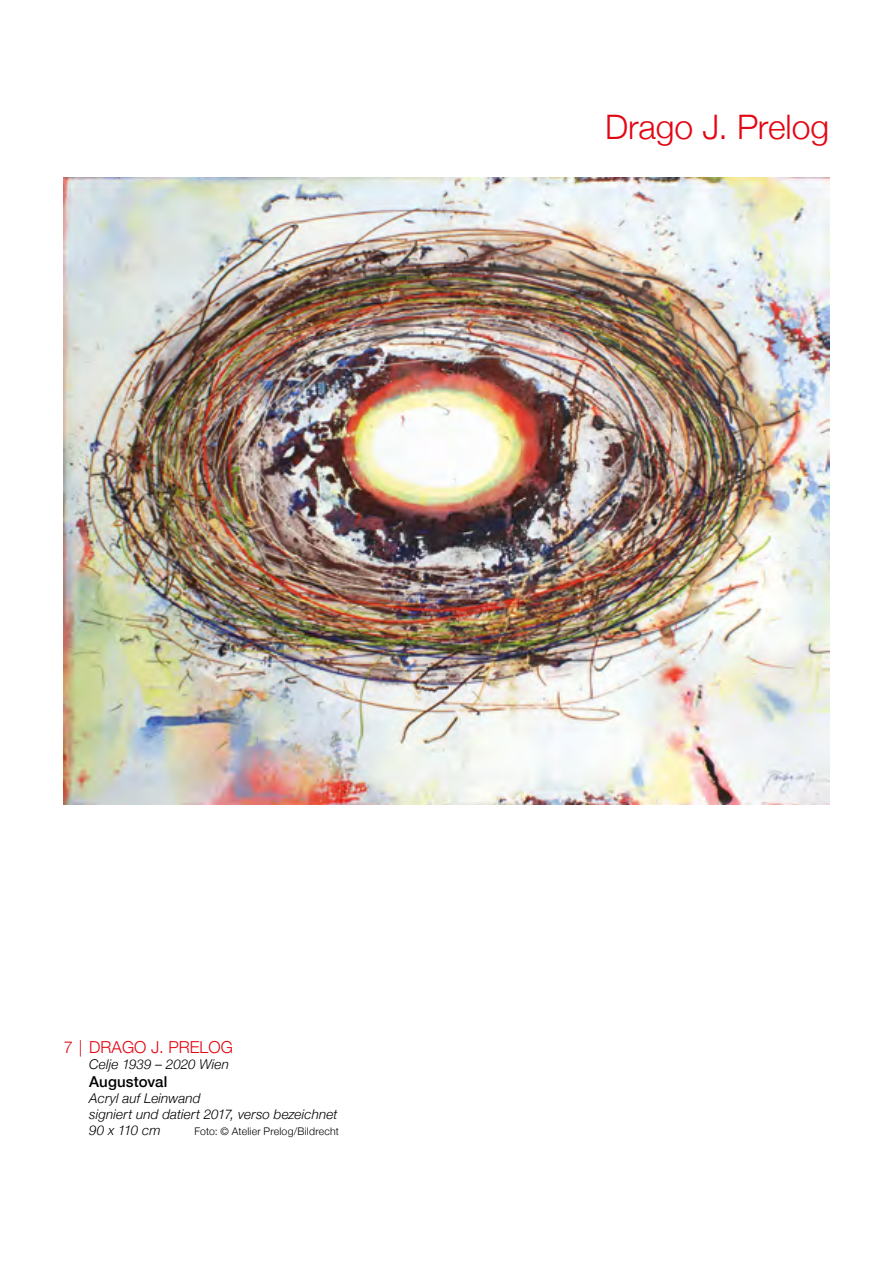
<style>
.page{position:relative;width:893px;height:1263px;background:#fff}
.page>*{position:absolute;margin:0;border:0;box-sizing:border-box;transform-origin:0 0}
.Künstlernamen{font:300 33.75px "Helvetica Neue";letter-spacing:-.005em;color:#e30613}
.Bildtunterschrift_11_pt{font:300 16.5px "Helvetica Neue";color:#e30613}
.Bildtunterschrift_11_pt-2{font:500 15px "Helvetica Neue";letter-spacing:.01em;color:#000}
.Bildtunterschrift_11_pt-3{font:italic 300 13.5px "Helvetica Neue";letter-spacing:.01em;color:#000}
.Bildtunterschrift_11_pt-4{font:300 10.5px "Helvetica Neue";letter-spacing:.02em;color:#000}
</style>
<div class="page">
<img style="left:64px;top:178px;width:765px;height:627px">
<p class="Künstlernamen" style="left:605px;top:100px;width:226px">Drago J. Prelog</p>
<p class="Bildtunterschrift_11_pt" style="left:64px;top:1033px;width:171px">7 | DRAGO J. PRELOG</p>
<p class="Bildtunterschrift_11_pt-3" style="left:89px;top:1053px;width:141px">Celje 1939 – 2020 Wien</p>
<p class="Bildtunterschrift_11_pt-2" style="left:89px;top:1069px;width:80px">Augustoval</p>
<p class="Bildtunterschrift_11_pt-3" style="left:89px;top:1087px;width:113px">Acryl auf Leinwand</p>
<p class="Bildtunterschrift_11_pt-3" style="left:89px;top:1104px;width:250px">signiert und datiert 2017, verso bezeichnet</p>
<p class="Bildtunterschrift_11_pt-3" style="left:89px;top:1120px;width:73px">90 x 110 cm</p>
<p class="Bildtunterschrift_11_pt-4" style="left:194px;top:1123px;width:146px">Foto: © Atelier Prelog/Bildrecht</p>
</div>
